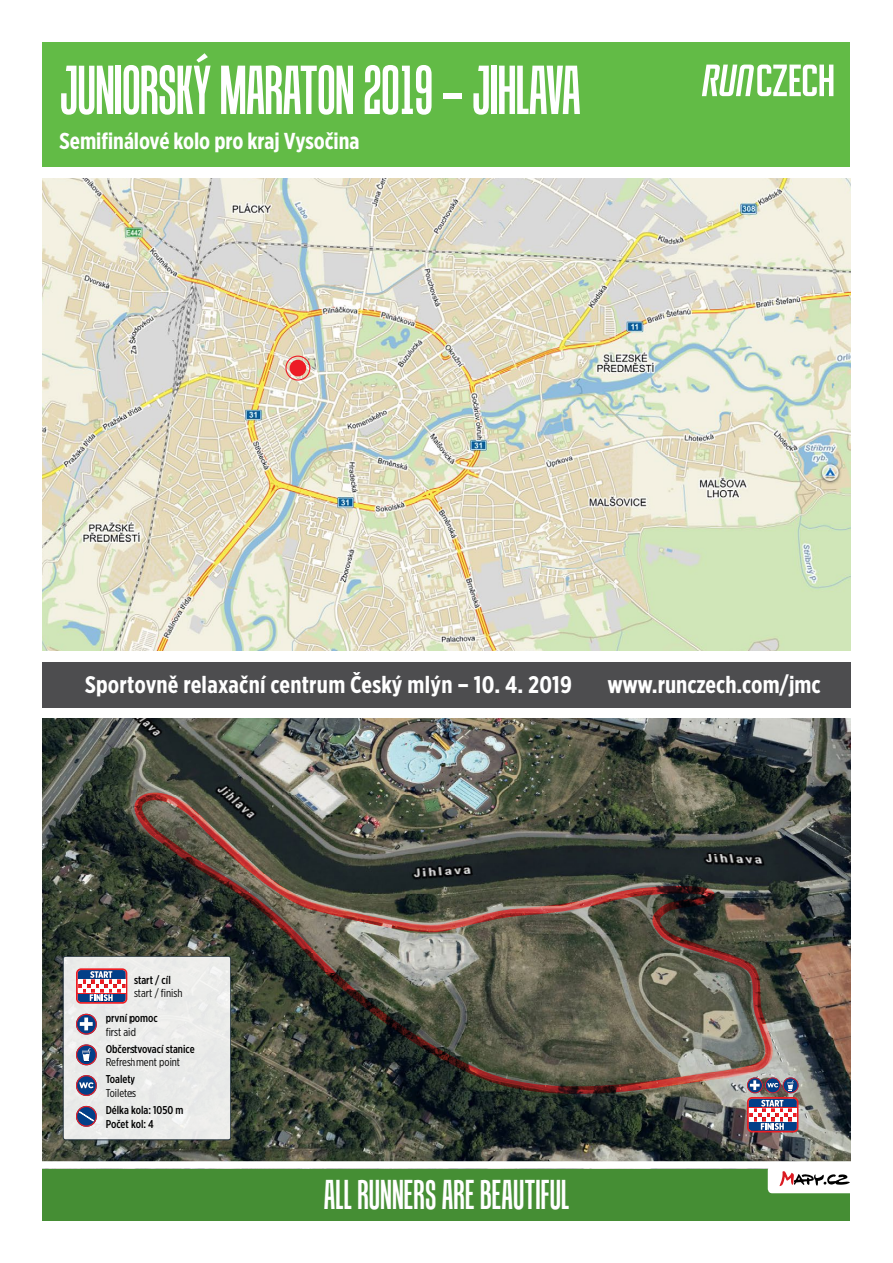
<style>
.page{position:relative;width:893px;height:1263px;background:#fff}
.page>*{position:absolute;margin:0;border:0;box-sizing:border-box;transform-origin:0 0}
.t1{font:67.5px "Tandelle";letter-spacing:-.015em;color:#fff}
.t2{font:40.5px "Tandelle";letter-spacing:.005em;color:#fff}
.t3{font:700 24px "Gotham X Narrow";letter-spacing:.01em;color:#fff}
.t4{font:700 23.1px "Gotham X Narrow";letter-spacing:-.005em;color:#fff}
.t5{font:500 11.4px/13.6px "Gotham X Narrow";color:#000}
.t6{font:11.4px "Gotham X Narrow";color:#000}
</style>
<div class="page">
<div style="left:43px;top:43px;width:807px;height:124px;background:#62bb46"></div>
<img style="left:43px;top:718px;width:807px;height:443px">
<div style="left:42px;top:662px;width:808px;height:46px;background:#4d4d4f"></div>
<div style="left:63px;top:956px;width:168px;height:184px;background:#ebecea;border-radius:3px"></div>
<div style="left:63px;top:956px;width:168px;height:184px;border:1px solid #1c2b39;border-radius:3px"></div>
<svg style="left:76px;top:968px;width:51px;height:36px;background:#a47b95"></svg>
<svg style="left:76px;top:1014px;width:21px;height:20px"></svg>
<svg style="left:76px;top:1044px;width:21px;height:21px"></svg>
<svg style="left:76px;top:1075px;width:21px;height:21px"></svg>
<svg style="left:76px;top:1106px;width:21px;height:21px"></svg>
<svg style="left:702px;top:65px;width:131px;height:31px"></svg>
<div style="left:43px;top:1169px;width:807px;height:51px;background:#458e34"></div>
<img style="left:43px;top:179px;width:807px;height:472px">
<div style="left:290px;top:360px;width:16px;height:16px;background:#ed1c26;border-radius:50%"></div>
<div style="left:285px;top:356px;width:25px;height:25px;border:1px solid #ed1c26;border-radius:50%"></div>
<div style="left:768px;top:1166px;width:93px;height:27px;background:#fff;border-radius:4px"></div>
<svg style="left:779px;top:1171px;width:71px;height:15px"></svg>
<img style="left:132px;top:782px;width:642px;height:313px">
<svg style="left:747px;top:1077px;width:51px;height:55px"></svg>
<h1 class="t1" style="left:60px;top:52px;width:522px">JUNIORSKÝ MARATON 2019 – JIHLAVA</h1>
<h3 class="t4" style="left:60px;top:127px;width:301px">Semifinálové kolo pro kraj Vysočina</h3>
<h3 class="t3" style="left:85px;top:670px;width:488px">Sportovně relaxační centrum Český mlýn – 10. 4. 2019</h3>
<h3 class="t3" style="left:607px;top:670px;width:215px">www.runczech.com/jmc</h3>
<p class="t5" style="left:134px;top:973px;width:38px">start / cíl</p>
<p class="t6" style="left:134px;top:986px;width:50px">start / finish</p>
<p class="t5" style="left:106px;top:1011px;width:53px">první pomoc</p>
<p class="t6" style="left:106px;top:1025px;width:32px">first aid</p>
<p class="t5" style="left:106px;top:1042px;width:90px">Občerstvovací stanice</p>
<p class="t6" style="left:106px;top:1055px;width:76px">Refreshment point</p>
<p class="t5" style="left:106px;top:1103px;width:79px">Délka kola: 1050 m<br>Počet kol: 4</p>
<p class="t5" style="left:106px;top:1072px;width:32px">Toalety</p>
<p class="t6" style="left:106px;top:1086px;width:32px">Toiletes</p>
<h2 class="t2" style="left:324px;top:1172px;width:246px">ALL RUNNERS ARE BEAUTIFUL</h2>
</div>
